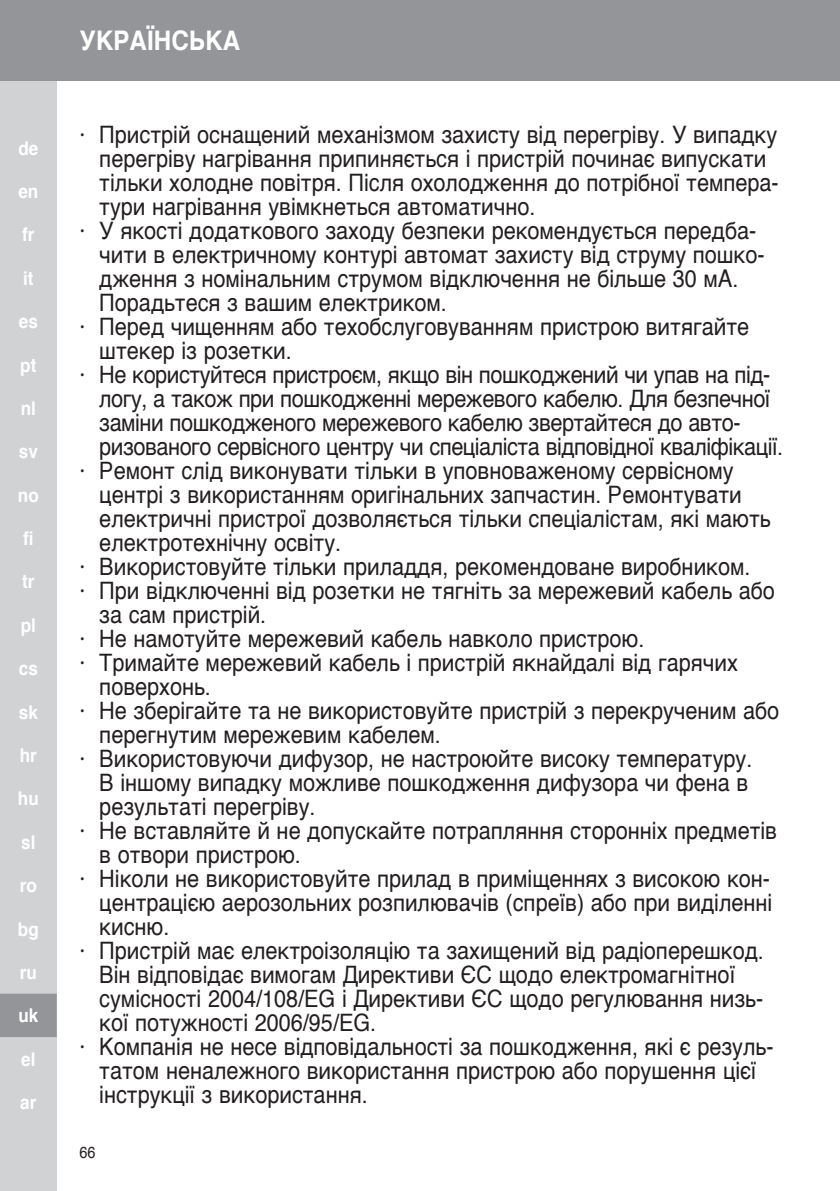
<style>
.page{position:relative;width:840px;height:1191px;background:#fff}
.page>*{position:absolute;margin:0;border:0;box-sizing:border-box;transform-origin:0 0}
.t1{font:700 27px "Helvetica";color:#fff;scale:.9 1}
.t2{font:24px "Helvetica";color:#231f20;scale:.9 1}
.t3{font:24px "Helvetica";letter-spacing:-.02em;color:#231f20;scale:.9 1}
.t4{font:700 19px "Helvetica";color:#fff;scale:.9 1}
.t5{font:16px "Helvetica";color:#231f20;scale:.9 1}
</style>
<div class="page">
<div style="left:0;top:0;width:57px;height:1191px;background:#d1d2d4"></div>
<div style="left:0;top:0;width:839px;height:80px;background:#939598"></div>
<div style="left:0;top:993px;width:57px;height:44px;background:#939598"></div>
<p class="t4" style="left:18px;top:132px;width:24px">de</p>
<p class="t4" style="left:18px;top:176px;width:24px">en</p>
<p class="t4" style="left:22px;top:219px;width:15px">fr</p>
<p class="t4" style="left:23px;top:263px;width:13px">it</p>
<p class="t4" style="left:19px;top:306px;width:23px">es</p>
<p class="t4" style="left:20px;top:349px;width:19px">pt</p>
<p class="t4" style="left:21px;top:393px;width:18px">nl</p>
<p class="t4" style="left:19px;top:436px;width:23px">sv</p>
<p class="t4" style="left:18px;top:480px;width:25px">no</p>
<p class="t4" style="left:23px;top:523px;width:13px">fi</p>
<p class="t4" style="left:22px;top:566px;width:15px">tr</p>
<p class="t4" style="left:21px;top:610px;width:18px">pl</p>
<p class="t4" style="left:19px;top:653px;width:23px">cs</p>
<p class="t4" style="left:19px;top:696px;width:23px">sk</p>
<p class="t4" style="left:20px;top:740px;width:20px">hr</p>
<p class="t4" style="left:18px;top:783px;width:25px">hu</p>
<p class="t4" style="left:21px;top:827px;width:17px">sl</p>
<p class="t4" style="left:20px;top:870px;width:20px">ro</p>
<p class="t4" style="left:18px;top:913px;width:25px">bg</p>
<p class="t4" style="left:20px;top:957px;width:20px">ru</p>
<p class="t4" style="left:18px;top:1000px;width:24px">uk</p>
<p class="t4" style="left:21px;top:1043px;width:17px">el</p>
<p class="t4" style="left:20px;top:1087px;width:19px">ar</p>
<p class="t1" style="left:79px;top:19px;width:180px">УКРАЇНСЬКА</p>
<p class="t2" style="left:79px;top:116px;width:776px">· Пристрій оснащений механізмом захисту від перегріву. У випадку</p>
<p class="t2" style="left:99px;top:140px;width:742px">перегріву нагрівання припиняється і пристрій починає випускати</p>
<p class="t2" style="left:99px;top:164px;width:756px">тільки холодне повітря. Після охолодження до потрібної темпера-</p>
<p class="t2" style="left:99px;top:188px;width:486px">тури нагрівання увімкнеться автоматично.</p>
<p class="t2" style="left:79px;top:212px;width:753px">· У якості додаткового заходу безпеки рекомендується передба-</p>
<p class="t2" style="left:99px;top:236px;width:740px">чити в електричному контурі автомат захисту від струму пошко-</p>
<p class="t2" style="left:99px;top:260px;width:711px">дження з номінальним струмом відключення не більше 30 мА.</p>
<p class="t2" style="left:99px;top:284px;width:387px">Порадьтеся з вашим електриком.</p>
<p class="t2" style="left:79px;top:308px;width:745px">· Перед чищенням або техобслуговуванням пристрою витягайте</p>
<p class="t2" style="left:99px;top:332px;width:215px">штекер із розетки.</p>
<p class="t3" style="left:79px;top:356px;width:768px">· Не користуйтеся пристроєм, якщо він пошкоджений чи упав на під-</p>
<p class="t3" style="left:99px;top:380px;width:746px">логу, а також при пошкодженні мережевого кабелю. Для безпечної</p>
<p class="t3" style="left:99px;top:404px;width:713px">заміни пошкодженого мережевого кабелю звертайтеся до авто-</p>
<p class="t3" style="left:99px;top:428px;width:760px">ризованого сервісного центру чи спеціаліста відповідної кваліфікації.</p>
<p class="t2" style="left:79px;top:452px;width:728px">· Ремонт слід виконувати тільки в уповноваженому сервісному</p>
<p class="t2" style="left:99px;top:476px;width:715px">центрі з використанням оригінальних запчастин. Ремонтувати</p>
<p class="t2" style="left:99px;top:500px;width:747px">електричні пристрої дозволяється тільки спеціалістам, які мають</p>
<p class="t2" style="left:99px;top:524px;width:270px">електротехнічну освіту.</p>
<p class="t2" style="left:79px;top:548px;width:746px">· Використовуйте тільки приладдя, рекомендоване виробником.</p>
<p class="t2" style="left:79px;top:572px;width:773px">· При відключенні від розетки не тягніть за мережевий кабель або</p>
<p class="t2" style="left:99px;top:596px;width:187px">за сам пристрій.</p>
<p class="t2" style="left:79px;top:620px;width:629px">· Не намотуйте мережевий кабель навколо пристрою.</p>
<p class="t2" style="left:79px;top:644px;width:732px">· Тримайте мережевий кабель і пристрій якнайдалі від гарячих</p>
<p class="t2" style="left:99px;top:668px;width:125px">поверхонь.</p>
<p class="t2" style="left:79px;top:692px;width:778px">· Не зберігайте та не використовуйте пристрій з перекрученим або</p>
<p class="t2" style="left:99px;top:716px;width:381px">перегнутим мережевим кабелем.</p>
<p class="t2" style="left:79px;top:740px;width:748px">· Використовуючи дифузор, не настроюйте високу температуру.</p>
<p class="t2" style="left:99px;top:764px;width:722px">В іншому випадку можливе пошкодження дифузора чи фена в</p>
<p class="t2" style="left:99px;top:788px;width:242px">результаті перегріву.</p>
<p class="t2" style="left:79px;top:812px;width:776px">· Не вставляйте й не допускайте потрапляння сторонніх предметів</p>
<p class="t2" style="left:99px;top:836px;width:225px">в отвори пристрою.</p>
<p class="t2" style="left:79px;top:860px;width:768px">· Ніколи не використовуйте прилад в приміщеннях з високою кон-</p>
<p class="t2" style="left:99px;top:884px;width:749px">центрацією аерозольних розпилювачів (спреїв) або при виділенні</p>
<p class="t2" style="left:99px;top:908px;width:79px">кисню.</p>
<p class="t2" style="left:79px;top:932px;width:761px">· Пристрій має електроізоляцію та захищений від радіоперешкод.</p>
<p class="t2" style="left:99px;top:956px;width:707px">Він відповідає вимогам Директиви ЄС щодо електромагнітної</p>
<p class="t2" style="left:99px;top:980px;width:738px">сумісності 2004/108/EG і Директиви ЄС щодо регулювання низь-</p>
<p class="t2" style="left:99px;top:1004px;width:309px">кої потужності 2006/95/EG.</p>
<p class="t2" style="left:79px;top:1028px;width:772px">· Компанія не несе відповідальності за пошкодження, які є резуль-</p>
<p class="t2" style="left:99px;top:1052px;width:731px">татом неналежного використання пристрою або порушення цієї</p>
<p class="t2" style="left:99px;top:1076px;width:299px">інструкції з використання.</p>
<p class="t5" style="left:79px;top:1139px;width:19px">66</p>
</div>
